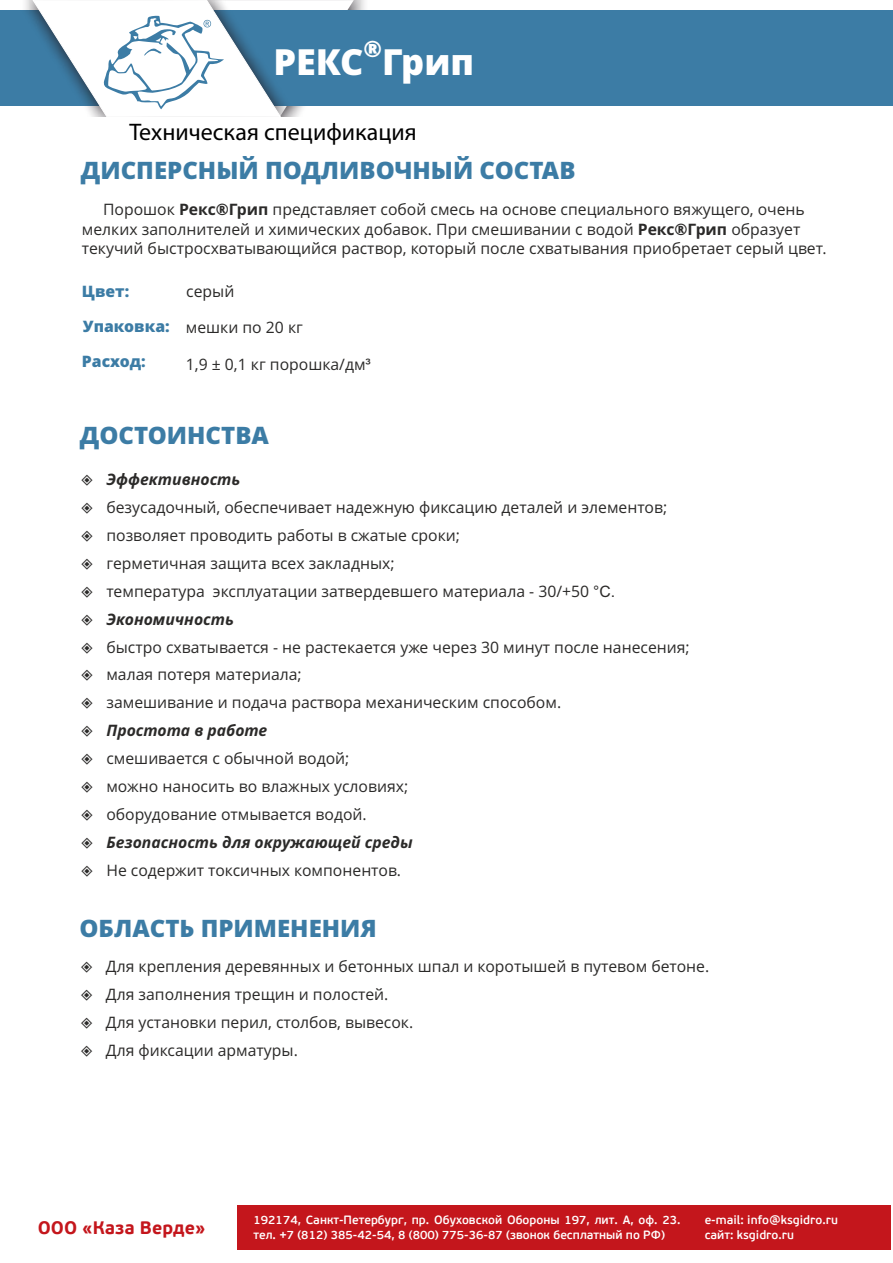
<style>
.page{position:relative;width:893px;height:1263px;background:#fff}
.page>*{position:absolute;margin:0;border:0;box-sizing:border-box;transform-origin:0 0}
.t1{font:800 36px "Open Sans";color:#fff}
.t2{font:800 24px "Open Sans";color:#3c7ca5}
.t3{font:24px "Myriad Pro";color:#000}
.t4{font:800 22.5px "Open Sans";color:#fff}
.t5{font:700 18px "PF Beau Sans Pro";color:#c4161c}
.t6{font:15.75px/27.9px "Open Sans";color:#2b2a29}
.t7{font:italic 700 15.75px "Open Sans";color:#2b2a29}
.t8{font:800 15.75px/34.3px "Open Sans";color:#3c7ca5}
.t9{font:600 12px/14.4px "PF Beau Sans Pro";color:#fff}
.s1{font-weight:700}
.s2{font-family:"Arial"}
.s3{font-weight:700;font-style:italic}
</style>
<div class="page">
<div style="left:0;top:10px;width:893px;height:96px;background:#3c7ca5"></div>
<svg style="left:32px;top:0;width:322px;height:117px"></svg>
<div style="left:238px;top:1205px;width:653px;height:44px;background:#c4161c"></div>
<h3 class="t4" style="left:364px;top:40px;width:20px">®</h3>
<h1 class="t1" style="left:273px;top:48px;width:202px">РЕКС Грип</h1>
<h2 class="t3" style="left:130px;top:122px;width:289px">Техническая спецификация</h2>
<h2 class="t2" style="left:81px;top:161px;width:496px">ДИСПЕРСНЫЙ ПОДЛИВОЧНЫЙ СОСТАВ</h2>
<p class="t6" style="left:82px;top:202px;width:746px;line-height:19.4px;text-indent:21px">Порошок <span class="s1">Рекс®Грип</span> представляет собой смесь на основе специального вяжущего, очень мелких заполнителей и химических добавок. При смешивании с водой <span class="s1">Рекс®Грип</span> образует текучий быстросхватывающийся раствор, который после схватывания приобретает серый цвет.</p>
<p class="t8" style="left:82px;top:276px;width:49px">Цвет:</p>
<p class="t8" style="left:82px;top:311px;width:89px">Упаковка:<br>Расход:</p>
<p class="t6" style="left:186px;top:279px;width:50px">серый</p>
<p class="t6" style="left:186px;top:314px;width:119px">мешки по 20 кг</p>
<p class="t6" style="left:186px;top:352px;width:187px">1,9 ± 0,1 кг порошка/дм<span class="s2">³</span></p>
<h2 class="t2" style="left:80px;top:426px;width:191px">ДОСТОИНСТВА</h2>
<p class="t7" style="left:106px;top:473px;width:135px">Эффективность</p>
<p class="t6" style="left:106px;top:495px;width:562px">безусадочный, обеспечивает надежную фиксацию деталей и элементов; позволяет проводить работы в сжатые сроки;<br>герметичная защита всех закладных;<br>температура эксплуатации затвердевшего материала - 30/+50 <span class="s2">°С.<br></span><span class="s3">Экономичность</span></p>
<p class="t6" style="left:106px;top:634px;width:585px">быстро схватывается - не растекается уже через 30 минут после нанесения; малая потеря материала;<br>замешивание и подача раствора механическим способом.</p>
<p class="t7" style="left:106px;top:724px;width:162px">Простота в работе</p>
<p class="t6" style="left:106px;top:746px;width:303px">смешивается с обычной водой;<br>можно наносить во влажных условиях; оборудование отмывается водой.</p>
<p class="t7" style="left:106px;top:836px;width:308px">Безопасность для окружающей среды</p>
<p class="t6" style="left:106px;top:857px;width:296px">Не содержит токсичных компонентов.</p>
<h2 class="t2" style="left:79px;top:918px;width:299px">ОБЛАСТЬ ПРИМЕНЕНИЯ</h2>
<p class="t6" style="left:106px;top:954px;width:605px">Для крепления деревянных и бетонных шпал и коротышей в путевом бетоне.<br>Для заполнения трещин и полостей.<br>Для установки перил, столбов, вывесок.<br>Для фиксации арматуры.</p>
<p class="t9" style="left:253px;top:1213px;width:429px">192174, Санкт-Петербург, пр. Обуховской Обороны 197, лит. А, оф. 23. тел. +7 (812) 385-42-54, 8 (800) 775-36-87 (звонок бесплатный по РФ)</p>
<p class="t9" style="left:705px;top:1213px;width:135px">e-mail: info@ksgidro.ru</p>
<p class="t5" style="left:38px;top:1216px;width:169px">ООО «Каза Верде»</p>
<p class="t9" style="left:705px;top:1227px;width:91px">сайт: ksgidro.ru</p>
</div>
